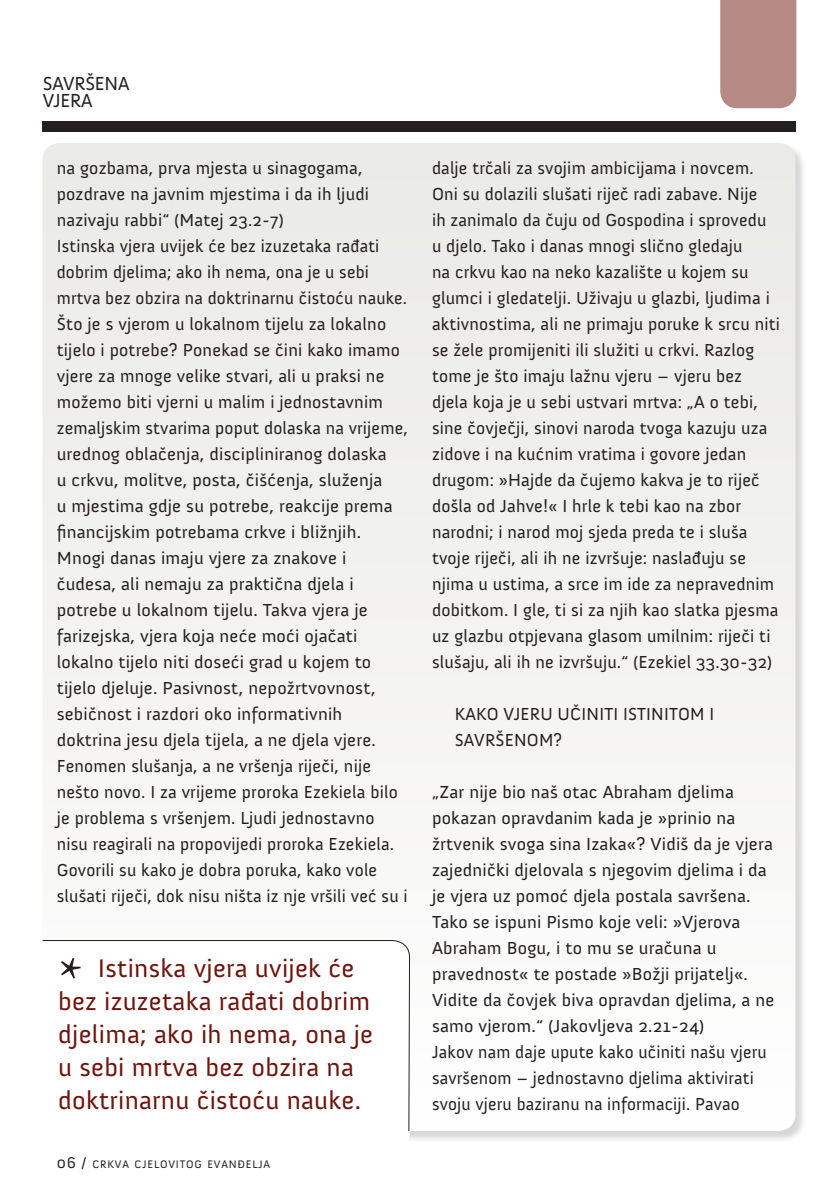
<style>
.page{position:relative;width:840px;height:1191px;background:#fff}
.page>*{position:absolute;margin:0;border:0;box-sizing:border-box;transform-origin:0 0}
.t1{font:26px/33px "Anivers";letter-spacing:.01em;color:#6e140c;scale:1.04 1}
.t2{font:19.4px/17px "Anivers";letter-spacing:-.015em;color:#231f20}
.t3{font:17.8px/26px "Anivers";letter-spacing:.01em;color:#231f20}
.t4{font:17.8px/26px "Anivers";letter-spacing:.01em;color:#231f20;scale:1.05 1}
.t5{font:11.2px "Anivers";letter-spacing:.07em;color:#231f20}
.s1{font-size:16px}
</style>
<div class="page">
<div style="left:42px;top:143px;width:767px;height:1002px;background:#231f20;opacity:.75"></div>
<div style="left:42px;top:143px;width:753px;height:988px;background:#f2f2f0;border-radius:17px"></div>
<div style="left:720px;top:0;width:75px;height:108px;background:#b68985"></div>
<div style="left:42px;top:121px;width:753px;height:11px;background:#231f20"></div>
<div style="left:12px;top:942px;width:396px;height:210px;background:#fff;border-radius:17px"></div>
<div style="left:11px;top:941px;width:398px;height:212px;border:2px solid #fff;border-radius:17px"></div>
<svg style="left:42px;top:939px;width:368px;height:193px"></svg>
<p class="t2" style="left:43px;top:75px;width:88px">SAVRŠENA<br>VJERA</p>
<p class="t3" style="left:57px;top:155px;width:352px">na gozbama, prva mjesta u sinagogama, pozdrave na javnim mjestima i da ih ljudi nazivaju rabbi“ (Matej 23.2-7)<br>Istinska vjera uvijek će bez izuzetaka rađati dobrim djelima; ako ih nema, ona je u sebi mrtva bez obzira na doktrinarnu čistoću nauke.<br>Što je s vjerom u lokalnom tijelu za lokalno tijelo i potrebe? Ponekad se čini kako imamo vjere za mnoge velike stvari, ali u praksi ne možemo biti vjerni u malim i jednostavnim zemaljskim stvarima poput dolaska na vrijeme, urednog oblačenja, discipliniranog dolaska<br>u crkvu, molitve, posta, čišćenja, služenja<br>u mjestima gdje su potrebe, reakcije prema financijskim potrebama crkve i bližnjih.<br>Mnogi danas imaju vjere za znakove i čudesa, ali nemaju za praktična djela i potrebe u lokalnom tijelu. Takva vjera je farizejska, vjera koja neće moći ojačati lokalno tijelo niti doseći grad u kojem to tijelo djeluje. Pasivnost, nepožrtvovnost, sebičnost i razdori oko informativnih doktrina jesu djela tijela, a ne djela vjere.<br>Fenomen slušanja, a ne vršenja riječi, nije nešto novo. I za vrijeme proroka Ezekiela bilo je problema s vršenjem. Ljudi jednostavno nisu reagirali na propovijedi proroka Ezekiela.<br>Govorili su kako je dobra poruka, kako vole slušati riječi, dok nisu ništa iz nje vršili već su i</p>
<p class="t3" style="left:432px;top:155px;width:349px">dalje trčali za svojim ambicijama i novcem.<br>Oni su dolazili slušati riječ radi zabave. Nije<br>ih zanimalo da čuju od Gospodina i sprovedu u djelo. Tako i danas mnogi slično gledaju<br>na crkvu kao na neko kazalište u kojem su glumci i gledatelji. Uživaju u glazbi, ljudima i aktivnostima, ali ne primaju poruke k srcu niti se žele promijeniti ili služiti u crkvi. Razlog tome je što imaju lažnu vjeru – vjeru bez djela koja je u sebi ustvari mrtva: „A o tebi, sine čovječji, sinovi naroda tvoga kazuju uza zidove i na kućnim vratima i govore jedan drugom: »Hajde da čujemo kakva je to riječ došla od Jahve!« I hrle k tebi kao na zbor narodni; i narod moj sjeda preda te i sluša tvoje riječi, ali ih ne izvršuje: naslađuju se njima u ustima, a srce im ide za nepravednim dobitkom. I gle, ti si za njih kao slatka pjesma uz glazbu otpjevana glasom umilnim: riječi ti slušaju, ali ih ne izvršuju.“ (Ezekiel 33.30-32)</p>
<p class="t3" style="left:454px;top:701px;width:261px">KAKO VJERU UČINITI ISTINITOM I<br>SAVRŠENOM?</p>
<p class="t4" style="left:432px;top:779px;width:327px">„Zar nije bio naš otac Abraham djelima pokazan opravdanim kada je »prinio na žrtvenik svoga sina Izaka«? Vidiš da je vjera zajednički djelovala s njegovim djelima i da je vjera uz pomoć djela postala savršena.<br>Tako se ispuni Pismo koje veli: »Vjerova Abraham Bogu, i to mu se uračuna u pravednost« te postade »Božji prijatelj«.<br>Vidite da čovjek biva opravdan djelima, a ne samo vjerom.“ (Jakovljeva 2.21-24)<br>Jakov nam daje upute kako učiniti našu vjeru savršenom – jednostavno djelima aktivirati svoju vjeru baziranu na informaciji. Pavao</p>
<h1 class="t1" style="left:58px;top:951px;width:304px;text-indent:40px">Istinska vjera uvijek će bez izuzetaka rađati dobrim djelima; ako ih nema, ona je u sebi mrtva bez obzira na doktrinarnu čistoću nauke.</h1>
<p class="t5" style="left:57px;top:1158px;width:215px"><span class="s1">06 /</span> CRKVA CJELOVITOG EVANĐELJA</p>
</div>
